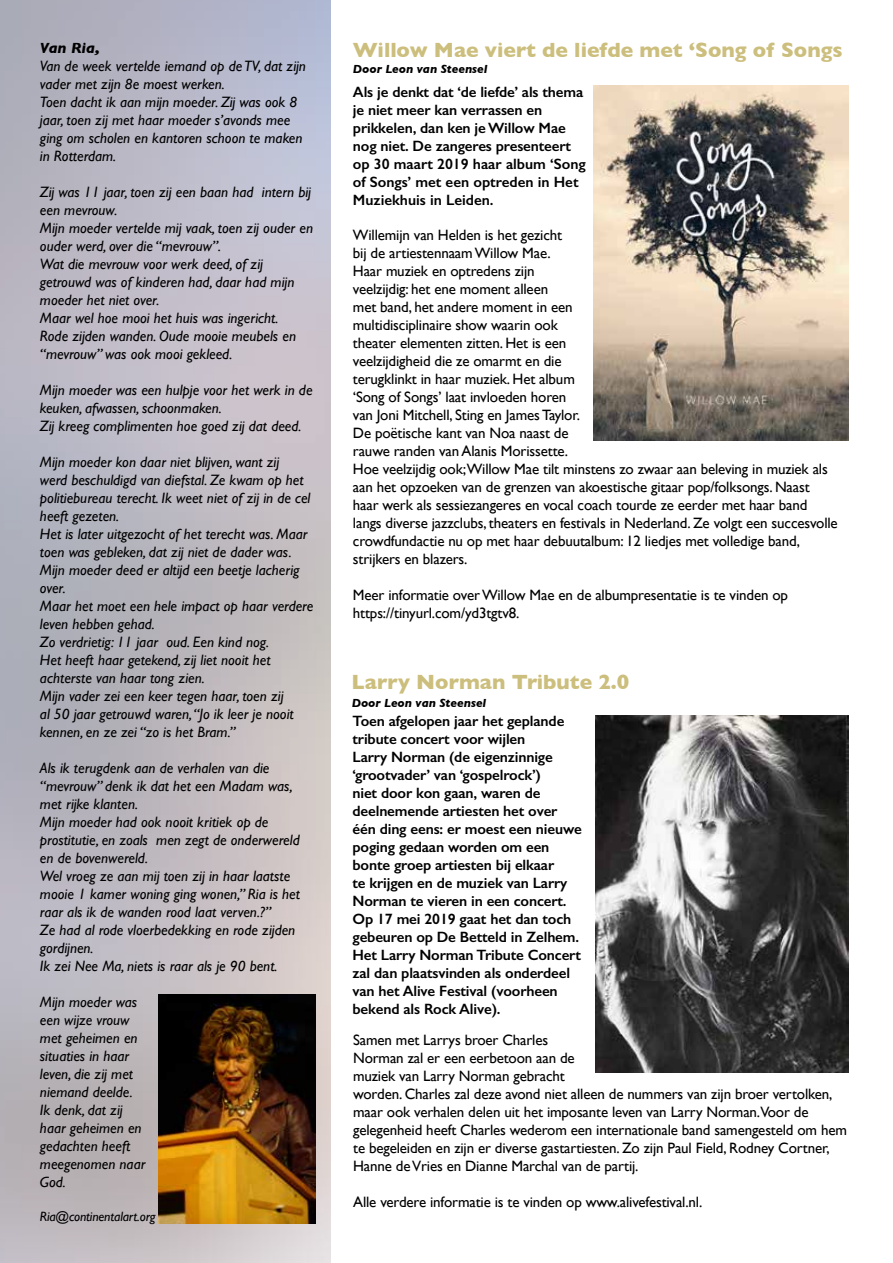
<style>
.page{position:relative;width:893px;height:1263px;background:#fff}
.page>*{position:absolute;margin:0;border:0;box-sizing:border-box;transform-origin:0 0}
.t1{font:700 21px "Gill Sans";color:#ccbe7c}
.t2{font:italic 15px/18px "Gill Sans";color:#000}
.t3{font:15px/18px "Gill Sans";letter-spacing:-.01em;color:#000}
.t4{font:600 15px/18px "Gill Sans";letter-spacing:-.01em;color:#000}
.t5{font:italic 700 15px "Gill Sans";color:#000}
.t6{font:italic 13.5px "Gill Sans";letter-spacing:-.01em;color:#000}
.t7{font:italic 700 12px "Gill Sans";color:#000}
</style>
<div class="page">
<img style="left:0;top:0;width:330px;height:1263px">
<img style="left:595px;top:715px;width:254px;height:358px">
<img style="left:593px;top:85px;width:256px;height:355px">
<img style="left:158px;top:995px;width:158px;height:229px">
<p class="t5" style="left:40px;top:39px;width:61px">Van Ria,</p>
<p class="t2" style="left:40px;top:57px;width:268px">Van de week vertelde iemand op de TV, dat zijn vader met zijn 8e moest werken.<br>Toen dacht ik aan mijn moeder. Zij was ook 8 jaar, toen zij met haar moeder s’avonds mee ging om scholen en kantoren schoon te maken in Rotterdam.</p>
<p class="t2" style="left:40px;top:183px;width:275px">Zij was 11 jaar, toen zij een baan had intern bij een mevrouw.<br>Mijn moeder vertelde mij vaak, toen zij ouder en ouder werd, over die “mevrouw”.<br>Wat die mevrouw voor werk deed, of zij getrouwd was of kinderen had, daar had mijn moeder het niet over.<br>Maar wel hoe mooi het huis was ingericht.<br>Rode zijden wanden. Oude mooie meubels en “mevrouw” was ook mooi gekleed.</p>
<p class="t2" style="left:40px;top:381px;width:274px">Mijn moeder was een hulpje voor het werk in de keuken, afwassen, schoonmaken.<br>Zij kreeg complimenten hoe goed zij dat deed.</p>
<p class="t2" style="left:40px;top:453px;width:275px">Mijn moeder kon daar niet blijven, want zij<br>werd beschuldigd van diefstal. Ze kwam op het politiebureau terecht. Ik weet niet of zij in de cel heeft gezeten.<br>Het is later uitgezocht of het terecht was. Maar toen was gebleken, dat zij niet de dader was.<br>Mijn moeder deed er altijd een beetje lacherig over.<br>Maar het moet een hele impact op haar verdere leven hebben gehad.<br>Zo verdrietig: 11 jaar oud. Een kind nog.<br>Het heeft haar getekend, zij liet nooit het achterste van haar tong zien.<br>Mijn vader zei een keer tegen haar, toen zij<br>al 50 jaar getrouwd waren, “Jo ik leer je nooit kennen, en ze zei “zo is het Bram.”</p>
<p class="t2" style="left:40px;top:759px;width:262px">Als ik terugdenk aan de verhalen van die “mevrouw” denk ik dat het een Madam was, met rijke klanten.<br>Mijn moeder had ook nooit kritiek op de prostitutie, en zoals men zegt de onderwereld en de bovenwereld.<br>Wel vroeg ze aan mij toen zij in haar laatste mooie 1 kamer woning ging wonen,” Ria is het raar als ik de wanden rood laat verven.?”<br>Ze had al rode vloerbedekking en rode zijden gordijnen.<br>Ik zei Nee Ma, niets is raar als je 90 bent.</p>
<p class="t2" style="left:40px;top:993px;width:107px">Mijn moeder was een wijze vrouw met geheimen en situaties in haar leven, die zij met niemand deelde.<br>Ik denk, dat zij haar geheimen en gedachten heeft meegenomen naar<br>God.</p>
<p class="t6" style="left:40px;top:1209px;width:117px">Ria@continentalart.org</p>
<h1 class="t1" style="left:353px;top:33px;width:491px">Willow Mae viert de liefde met ‘Song of Songs</h1>
<p class="t7" style="left:353px;top:62px;width:136px">Door Leon van Steensel</p>
<p class="t4" style="left:353px;top:83px;width:234px">Als je denkt dat ‘de liefde’ als thema je niet meer kan verrassen en prikkelen, dan ken je Willow Mae nog niet. De zangeres presenteert op 30 maart 2019 haar album ‘Song of Songs’ met een optreden in Het<br>Muziekhuis in Leiden.</p>
<p class="t3" style="left:353px;top:226px;width:486px">Willemijn van Helden is het gezicht<br>bij de artiestennaam Willow Mae.<br>Haar muziek en optredens zijn<br>veelzijdig: het ene moment alleen<br>met band, het andere moment in een<br>multidisciplinaire show waarin ook<br>theater elementen zitten. Het is een<br>veelzijdigheid die ze omarmt en die<br>terugklinkt in haar muziek. Het album<br>‘Song of Songs’ laat invloeden horen<br>van Joni Mitchell, Sting en James Taylor.<br>De poëtische kant van Noa naast de<br>rauwe randen van Alanis Morissette.<br>Hoe veelzijdig ook;Willow Mae tilt minstens zo zwaar aan beleving in muziek als aan het opzoeken van de grenzen van akoestische gitaar pop/folksongs. Naast haar werk als sessiezangeres en vocal coach tourde ze eerder met haar band langs diverse jazzclubs, theaters en festivals in Nederland. Ze volgt een succesvolle crowdfundactie nu op met haar debuutalbum: 12 liedjes met volledige band, strijkers en blazers.</p>
<p class="t3" style="left:353px;top:586px;width:437px">Meer informatie over Willow Mae en de albumpresentatie is te vinden op https://tinyurl.com/yd3tgtv8.</p>
<h1 class="t1" style="left:351px;top:666px;width:279px">Larry Norman Tribute 2.0</h1>
<p class="t7" style="left:352px;top:696px;width:136px">Door Leon van Steensel</p>
<p class="t4" style="left:352px;top:712px;width:231px">Toen afgelopen jaar het geplande tribute concert voor wijlen<br>Larry Norman (de eigenzinnige ‘grootvader’ van ‘gospelrock’)<br>niet door kon gaan, waren de deelnemende artiesten het over één ding eens: er moest een nieuwe poging gedaan worden om een bonte groep artiesten bij elkaar<br>te krijgen en de muziek van Larry<br>Norman te vieren in een concert.<br>Op 17 mei 2019 gaat het dan toch gebeuren op De Betteld in Zelhem.<br>Het Larry Norman Tribute Concert zal dan plaatsvinden als onderdeel van het Alive Festival (voorheen bekend als Rock Alive).</p>
<p class="t3" style="left:353px;top:1030px;width:495px">Samen met Larrys broer Charles<br>Norman zal er een eerbetoon aan de<br>muziek van Larry Norman gebracht<br>worden. Charles zal deze avond niet alleen de nummers van zijn broer vertolken, maar ook verhalen delen uit het imposante leven van Larry Norman.Voor de gelegenheid heeft Charles wederom een internationale band samengesteld om hem te begeleiden en zijn er diverse gastartiesten. Zo zijn Paul Field, Rodney Cortner, Hanne de Vries en Dianne Marchal van de partij.</p>
<p class="t3" style="left:353px;top:1192px;width:351px">Alle verdere informatie is te vinden op www.alivefestival.nl.</p>
</div>
